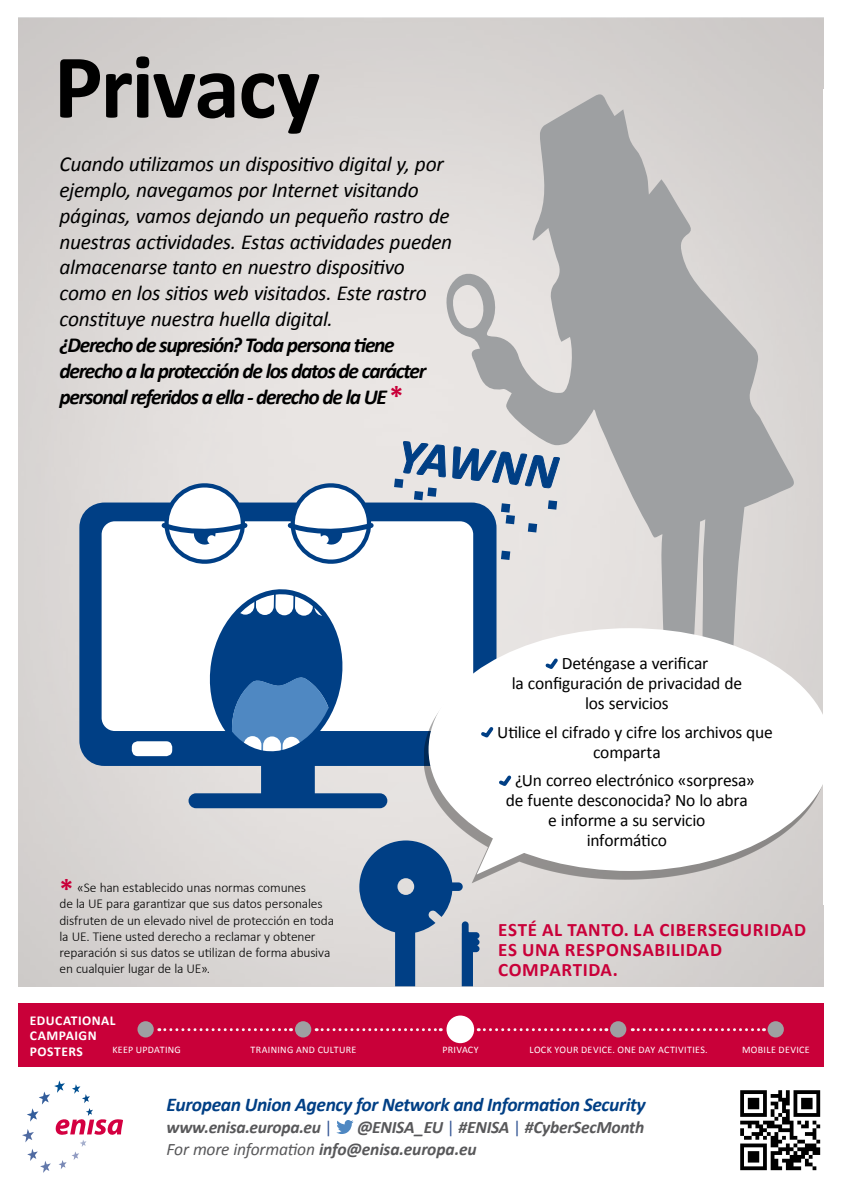
<style>
.page{position:relative;width:842px;height:1192px;background:#fff}
.page>*{position:absolute;margin:0;border:0;box-sizing:border-box;transform-origin:0 0}
.t1{font:700 92px "Calibri";letter-spacing:-.015em;color:#000}
.t2{font:italic 700 48.85px "Calibri";color:#003f85}
.t3{font:italic 21.4px/25.9px "Calibri";letter-spacing:-.015em;color:#000}
.t4{font:italic 700 21.4px/25.9px "Calibri";letter-spacing:-.06em;color:#000}
.t5{font:italic 700 19.5px "Calibri";letter-spacing:-.02em;color:#003f85}
.t6{font:700 19px/20px "Calibri";letter-spacing:.03em;color:#c90039}
.t7{font:17.5px/20px "Calibri";letter-spacing:-.01em;color:#000}
.t8{font:italic 700 17.5px/22px "Calibri";letter-spacing:-.015em;color:#58585a}
.t9{font:700 13.55px/15.6px "Calibri";letter-spacing:.035em;color:#fff}
.t10{font:300 13.5px/16.2px "Calibri";letter-spacing:-.015em;color:#000}
.t11{font:10px "Calibri";letter-spacing:.03em;color:#fff}
.s1{font-style:normal;font-size:28.5px;color:#c90039}
.s2{font-weight:700;font-size:28.5px;color:#c90039}
.s3{font-weight:400;font-style:normal;color:#395a97}
.s4{font-weight:400}
</style>
<div class="page">
<svg style="left:740px;top:1090px;width:80px;height:80px"></svg>
<svg style="left:22px;top:1081px;width:101px;height:92px"></svg>
<svg style="left:336px;top:1120px;width:18px;height:14px"></svg>
<div style="left:18px;top:1003px;width:806px;height:64px;background:#c90039"></div>
<img style="left:18px;top:17px;width:806px;height:969px">
<svg style="left:159px;top:1028px;width:132px;height:3px"></svg>
<svg style="left:316px;top:1028px;width:125px;height:3px"></svg>
<svg style="left:478px;top:1028px;width:129px;height:3px"></svg>
<svg style="left:632px;top:1028px;width:132px;height:3px"></svg>
<div style="left:137px;top:1021px;width:17px;height:16px;background:#9ea0a2;border-radius:50%"></div>
<div style="left:295px;top:1021px;width:16px;height:16px;background:#9ea0a2;border-radius:50%"></div>
<div style="left:767px;top:1021px;width:17px;height:16px;background:#9ea0a2;border-radius:50%"></div>
<div style="left:610px;top:1021px;width:16px;height:16px;background:#9ea0a2;border-radius:50%"></div>
<div style="left:446px;top:1016px;width:28px;height:27px;background:#fff;border-radius:50%"></div>
<svg style="left:445px;top:93px;width:350px;height:544px;background:#c2c1c1"></svg>
<svg style="left:79px;top:503px;width:417px;height:305px;background:#4972a1"></svg>
<div style="left:102px;top:521px;width:371px;height:210px;background:#fff;border-radius:13px"></div>
<svg style="left:159px;top:484px;width:92px;height:80px"></svg>
<svg style="left:285px;top:484px;width:92px;height:80px"></svg>
<svg style="left:201px;top:589px;width:150px;height:170px"></svg>
<div style="left:132px;top:741px;width:40px;height:15px;background:#fff;border-radius:6px"></div>
<svg style="left:452px;top:413px;width:109px;height:119px;background:#c0c7d0"></svg>
<svg style="left:501px;top:551px;width:9px;height:9px"></svg>
<svg style="left:394px;top:381px;width:52px;height:119px;background:#d7d8dc"></svg>
<div style="left:424px;top:637px;width:402px;height:246px;background:#000;opacity:.35"></div>
<svg style="left:359px;top:817px;width:173px;height:169px;background:#99aabe"></svg>
<div style="left:429px;top:628px;width:402px;height:243px;background:#fff;border-radius:50%"></div>
<svg style="left:545px;top:658px;width:13px;height:11px"></svg>
<svg style="left:481px;top:727px;width:13px;height:11px"></svg>
<svg style="left:499px;top:775px;width:13px;height:11px"></svg>
<div style="left:824px;top:89px;width:18px;height:816px;background:#fff"></div>
<h1 class="t1" style="left:54px;top:22px;width:268px">PRIVACY</h1>
<p class="t3" style="left:60px;top:150px;width:394px">Cuando utilizamos un dispositivo digital y, por ejemplo, navegamos por Internet visitando páginas, vamos dejando un pequeño rastro de nuestras actividades. Estas actividades pueden almacenarse tanto en nuestro dispositivo como en los sitios web visitados. Este rastro constituye nuestra huella digital.</p>
<p class="t4" style="left:60px;top:331px;width:368px">¿Derecho de supresión? Toda persona tiene derecho a la protección de los datos de carácter personal referidos a ella - derecho de la UE <span class="s1">*</span></p>
<h2 class="t2" style="left:401px;top:421px;width:123px;rotate:6deg">yawnn</h2>
<p class="t10" style="left:60px;top:879px;width:276px"><span class="s2">*</span> «Se han establecido unas normas comunes<br>de la UE para garantizar que sus datos personales disfruten de un elevado nivel de protección en toda la UE. Tiene usted derecho a reclamar y obtener reparación si sus datos se utilizan de forma abusiva en cualquier lugar de la UE».</p>
<p class="t7" style="left:562px;top:653px;width:148px">Deténgase a verificar</p>
<p class="t7" style="left:512px;top:673px;width:232px">la configuración de privacidad de</p>
<p class="t7" style="left:585px;top:693px;width:85px">los servicios</p>
<p class="t7" style="left:593px;top:722px;width:181px;text-indent:-96px">Utilice el cifrado y cifre los archivos que comparta</p>
<p class="t7" style="left:506px;top:770px;width:250px;text-align:center">¿Un correo electrónico «sorpresa» de fuente desconocida? No lo abra e informe a su servicio<br>informático</p>
<p class="t6" style="left:498px;top:919px;width:309px">ESTÉ AL TANTO. LA CIBERSEGURIDAD<br>ES UNA RESPONSABILIDAD<br>COMPARTIDA.</p>
<p class="t9" style="left:30px;top:1012px;width:87px">EDUCATIONAL<br>CAMPAIGN<br>POSTERS</p>
<p class="t11" style="left:112px;top:1043px;width:70px">Keep updating</p>
<p class="t11" style="left:442px;top:1043px;width:38px">Privacy</p>
<p class="t11" style="left:529px;top:1043px;width:180px">Lock your device. One day activities.</p>
<p class="t11" style="left:742px;top:1043px;width:69px">Mobile device</p>
<p class="t11" style="left:251px;top:1043px;width:107px">Training and culture</p>
<p class="t5" style="left:167px;top:1091px;width:481px">European Union Agency for Network and Information Security</p>
<p class="t8" style="left:167px;top:1115px;width:479px;text-indent:191px">@ENISA_EU <span class="s3">|</span> #ENISA <span class="s3">|</span> #CyberSecMonth<br><span class="s4">For more information</span> info@enisa.europa.eu</p>
<p class="t8" style="left:167px;top:1115px;width:168px">www.enisa.europa.eu <span class="s3">|</span></p>
</div>
